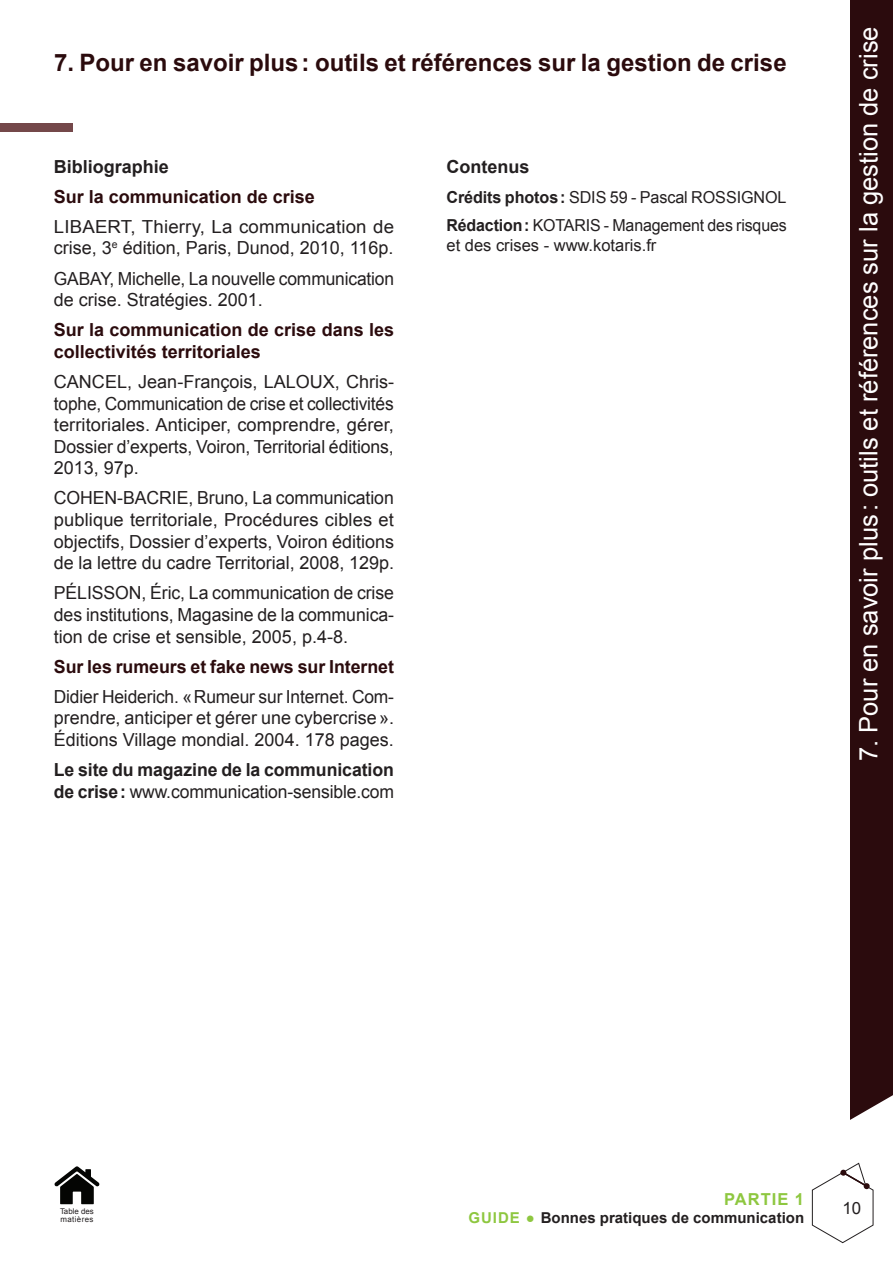
<style>
.page{position:relative;width:893px;height:1263px;background:#fff}
.page>*{position:absolute;margin:0;border:0;box-sizing:border-box;transform-origin:0 0}
.t1{font:25.5px "Arial";color:#fff}
.Titre_1{font:700 24px "Arial";color:#2b0b0d}
.Bloc_texte{font:18px/21.6px "Arial";color:#231f20;text-align:justify}
.Bloc_texte-2{font:700 18px/21.6px "Arial";color:#2b0b0d}
.Bloc_texte-3{font:700 18px/21.6px "Arial";letter-spacing:-.005em;color:#231f20}
.Bloc_texte-4{font:18px/21.6px "Arial";color:#231f20;scale:1.04 1}
.t2{font:16.8px "Arial";color:#231f20}
.Bloc_texte-5{font:16.5px/19.8px "Arial";letter-spacing:-.005em;color:#231f20}
.t3{font:700 16.5px "Arial";letter-spacing:.06em;color:#8ec740}
.t4{font:700 15px "Arial";color:#231f20}
.t5{font:7.95px/7.9px "Arial";letter-spacing:.05em;color:#231f20}
.s1{font-weight:400}
.s2{font-weight:700}
.s3{color:#8ec740}
.s4{font-weight:400;color:#8ec740}
</style>
<div class="page">
<div style="left:850px;top:0;width:43px;height:1121px;background:#2b0b0d"></div>
<svg style="left:811px;top:1162px;width:63px;height:81px"></svg>
<div style="left:840px;top:1169px;width:7px;height:7px;background:#2b0b0d;border-radius:50%"></div>
<div style="left:863px;top:1183px;width:7px;height:6px;background:#2b0b0d;border-radius:50%"></div>
<div style="left:822px;top:1187px;width:41px;height:41px;background:#fff;border-radius:50%"></div>
<svg style="left:850px;top:1095px;width:43px;height:26px"></svg>
<svg style="left:55px;top:1166px;width:44px;height:38px"></svg>
<div style="left:0;top:123px;width:72px;height:9px;background:#74484a"></div>
<p class="Titre_1" style="left:54px;top:47px;width:734px">7. Pour en savoir plus: outils et références sur la gestion de crise</p>
<p class="Bloc_texte-3" style="left:54px;top:156px;width:117px">Bibliographie</p>
<p class="Bloc_texte-2" style="left:54px;top:186px;width:263px">Sur la communication de crise</p>
<p class="Bloc_texte-4" style="left:54px;top:216px;width:329px">LIBAERT, Thierry, La communication de crise, 3<sup>e</sup> édition, Paris, Dunod, 2010, 116p.</p>
<p class="Bloc_texte" style="left:54px;top:268px;width:342px">GABAY, Michelle, La nouvelle communication de crise. Stratégies. 2001.</p>
<p class="Bloc_texte-2" style="left:54px;top:320px;width:342px">Sur la communication de crise dans les collectivités territoriales</p>
<p class="Bloc_texte" style="left:54px;top:371px;width:342px">CANCEL, Jean-François, LALOUX, Chris&shy;tophe, Communication de crise et collectivités territoriales. Anticiper, comprendre, gérer, Dossier d’experts, Voiron, Territorial éditions, 2013, 97p.</p>
<p class="Bloc_texte" style="left:54px;top:487px;width:342px">COHEN-BACRIE, Bruno, La communication publique territoriale, Procédures cibles et objectifs, Dossier d’experts, Voiron éditions de la lettre du cadre Territorial, 2008, 129p.</p>
<p class="Bloc_texte" style="left:54px;top:582px;width:342px">PÉLISSON, Éric, La communication de crise des institutions, Magasine de la communica&shy;tion de crise et sensible, 2005, p.4-8.</p>
<p class="Bloc_texte-2" style="left:54px;top:656px;width:342px">Sur les rumeurs et fake news sur Internet</p>
<p class="Bloc_texte" style="left:54px;top:686px;width:342px">Didier Heiderich. «Rumeur sur Internet. Com&shy;prendre, anticiper et gérer une cybercrise».<br>Éditions Village mondial. 2004. 178 pages.</p>
<p class="Bloc_texte-3" style="left:54px;top:759px;width:342px">Le site du magazine de la communication de crise: <span class="s1">www.communication-sensible.com</span></p>
<p class="Bloc_texte-3" style="left:446px;top:156px;width:84px">Contenus</p>
<p class="Bloc_texte-5" style="left:446px;top:187px;width:342px"><span class="s2">Crédits photos:</span> SDIS 59 - Pascal ROSSIGNOL</p>
<p class="Bloc_texte-5" style="left:446px;top:215px;width:342px"><span class="s2">Rédaction:</span> KOTARIS - Management des risques et des crises - www.kotaris.fr</p>
<h1 class="t1" style="left:852px;top:761px;width:736px;rotate:-90deg">7. Pour en savoir plus : outils et références sur la gestion de crise</h1>
<p class="t5" style="left:60px;top:1207px;width:35px">Table des matières</p>
<p class="t3" style="left:724px;top:1188px;width:81px">PARTIE 1</p>
<p class="t4" style="left:469px;top:1207px;width:337px"><span class="s3">GUIDE</span> <span class="s4">●</span> Bonnes pratiques de communication</p>
<p class="t2" style="left:842px;top:1197px;width:20px">10</p>
</div>
